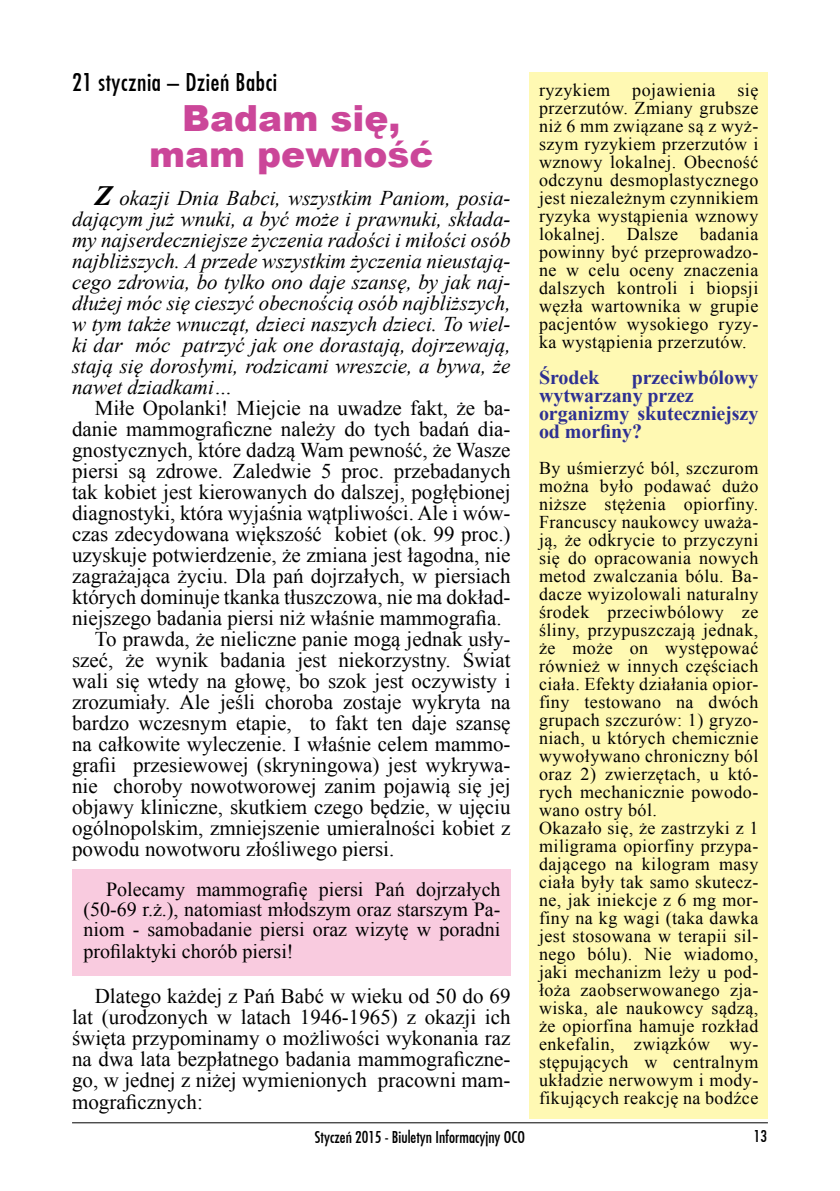
<style>
.page{position:relative;width:840px;height:1191px;background:#fff}
.page>*{position:absolute;margin:0;border:0;box-sizing:border-box;transform-origin:0 0}
.t1{font:900 36px/36px "Arial";color:#cb4699;text-align:center}
.t2{font:24px "Fujiyama";letter-spacing:.025em;color:#000}
.t3{font:21px/21.2px "Times New Roman";color:#000;text-align:justify}
.t4{font:italic 21px/21px "Times New Roman";color:#000;text-align:justify}
.t5{font:20px/20px "Times New Roman";color:#000;text-align:justify}
.t6{font:700 20px/18px "Times New Roman";letter-spacing:-.005em;color:#2e3092}
.t7{font:18px/18px "Times New Roman";letter-spacing:.025em;color:#000;text-align:justify}
.t8{font:16px "Fujiyama";color:#000}
.s1{font-weight:700;font-size:28px}
</style>
<div class="page">
<hr style="left:72px;top:1122px;width:695px;height:1px;background:#000">
<div style="left:529px;top:72px;width:238px;height:1047px;background:#fff9b3"></div>
<div style="left:72px;top:869px;width:438px;height:106px;background:#f9cbdf"></div>
<h2 class="t2" style="left:72px;top:66px;width:207px">21 stycznia – Dzień Babci</h2>
<h1 class="t1" style="left:149px;top:99px;width:286px">Badam się, mam pewność</h1>
<p class="t4" style="left:72px;top:187px;width:440px;text-indent:23px"><span class="s1">Z</span> okazji Dnia Babci, wszystkim Paniom, posia&shy;dającym już wnuki, a być może i prawnuki, składa&shy;my najserdeczniejsze życzenia radości i miłości osób najbliższych. A przede wszystkim życzenia nieustają&shy;cego zdrowia, bo tylko ono daje szansę, by jak naj&shy;dłużej móc się cieszyć obecnością osób najbliższych, w tym także wnucząt, dzieci naszych dzieci. To wiel&shy;ki dar móc patrzyć jak one dorastają, dojrzewają, stają się dorosłymi, rodzicami wreszcie, a bywa, że nawet dziadkami…</p>
<p class="t3" style="left:95px;top:396px;width:417px">Miłe Opolanki! Miejcie na uwadze fakt, że ba-</p>
<p class="t3" style="left:72px;top:417px;width:440px">danie mammograficzne należy do tych badań dia-</p>
<p class="t3" style="left:72px;top:438px;width:440px">gnostycznych, które dadzą Wam pewność, że Wasze</p>
<p class="t3" style="left:72px;top:459px;width:440px">piersi są zdrowe. Zaledwie 5 proc. przebadanych</p>
<p class="t3" style="left:72px;top:480px;width:440px">tak kobiet jest kierowanych do dalszej, pogłębionej</p>
<p class="t3" style="left:72px;top:501px;width:440px">diagnostyki, która wyjaśnia wątpliwości. Ale i wów-</p>
<p class="t3" style="left:72px;top:522px;width:440px">czas zdecydowana większość kobiet (ok. 99 proc.)</p>
<p class="t3" style="left:72px;top:543px;width:440px">uzyskuje potwierdzenie, że zmiana jest łagodna, nie</p>
<p class="t3" style="left:72px;top:564px;width:440px">zagrażająca życiu. Dla pań dojrzałych, w piersiach</p>
<p class="t3" style="left:72px;top:585px;width:440px">których dominuje tkanka tłuszczowa, nie ma dokład-</p>
<p class="t3" style="left:72px;top:606px;width:431px">niejszego badania piersi niż właśnie mammografia.</p>
<p class="t3" style="left:95px;top:627px;width:417px">To prawda, że nieliczne panie mogą jednak usły-</p>
<p class="t3" style="left:72px;top:648px;width:440px">szeć, że wynik badania jest niekorzystny. Świat</p>
<p class="t3" style="left:72px;top:669px;width:440px">wali się wtedy na głowę, bo szok jest oczywisty i</p>
<p class="t3" style="left:72px;top:690px;width:440px">zrozumiały. Ale jeśli choroba zostaje wykryta na</p>
<p class="t3" style="left:72px;top:711px;width:440px">bardzo wczesnym etapie, to fakt ten daje szansę</p>
<p class="t3" style="left:72px;top:732px;width:440px">na całkowite wyleczenie. I właśnie celem mammo-</p>
<p class="t3" style="left:72px;top:753px;width:440px">grafii przesiewowej (skryningowa) jest wykrywa-</p>
<p class="t3" style="left:72px;top:774px;width:440px">nie choroby nowotworowej zanim pojawią się jej</p>
<p class="t3" style="left:72px;top:795px;width:440px">objawy kliniczne, skutkiem czego będzie, w ujęciu</p>
<p class="t3" style="left:72px;top:816px;width:440px">ogólnopolskim, zmniejszenie umieralności kobiet z</p>
<p class="t3" style="left:72px;top:837px;width:323px">powodu nowotworu złośliwego piersi.</p>
<p class="t5" style="left:83px;top:879px;width:418px;text-indent:23px">Polecamy mammografię piersi Pań dojrzałych (50-69 r.ż.), natomiast młodszym oraz starszym Pa&shy;niom - samobadanie piersi oraz wizytę w poradni</p>
<p class="t5" style="left:83px;top:941px;width:211px">profilaktyki chorób piersi!</p>
<p class="t3" style="left:72px;top:984px;width:440px;text-indent:23px">Dlatego każdej z Pań Babć w wieku od 50 do 69 lat (urodzonych w latach 1946-1965) z okazji ich święta przypominamy o możliwości wykonania raz na dwa lata bezpłatnego badania mammograficzne&shy;go, w jednej z niżej wymienionych pracowni mam&shy;mograficznych:</p>
<p class="t7" style="left:538px;top:80px;width:221px">ryzykiem pojawienia się przerzutów. Zmiany grubsze niż 6 mm związane są z wyż&shy;szym ryzykiem przerzutów i wznowy lokalnej. Obecność odczynu desmoplastycznego jest niezależnym czynnikiem ryzyka wystąpienia wznowy lokalnej. Dalsze badania powinny być przeprowadzo&shy;ne w celu oceny znaczenia dalszych kontroli i biopsji węzła wartownika w grupie pacjentów wysokiego ryzy&shy;ka wystąpienia przerzutów.</p>
<p class="t6" style="left:538px;top:368px;width:62px">Środek</p>
<p class="t6" style="left:538px;top:368px;width:221px;text-indent:93px">przeciwbólowy wytwarzany przez organizmy skuteczniejszy od morfiny?</p>
<p class="t7" style="left:538px;top:458px;width:221px;text-align:left">By uśmierzyć ból, szczurom można było podawać dużo niższe stężenia opiorfiny.<br>Francuscy naukowcy uważa&shy;ją, że odkrycie to przyczyni się do opracowania nowych metod zwalczania bólu. Ba&shy;dacze wyizolowali naturalny środek przeciwbólowy ze śliny, przypuszczają jednak, że może on występować również w innych częściach ciała. Efekty działania opior&shy;finy testowano na dwóch grupach szczurów: 1) gryzo&shy;niach, u których chemicznie wywoływano chroniczny ból oraz 2) zwierzętach, u któ&shy;rych mechanicznie powodo&shy;wano ostry ból.<br>Okazało się, że zastrzyki z 1 miligrama opiorfiny przypa&shy;dającego na kilogram masy ciała były tak samo skutecz&shy;ne, jak iniekcje z 6 mg mor&shy;finy na kg wagi (taka dawka jest stosowana w terapii sil&shy;nego bólu). Nie wiadomo, jaki mechanizm leży u pod&shy;łoża zaobserwowanego zja&shy;wiska, ale naukowcy sądzą, że opiorfina hamuje rozkład enkefalin, związków wy&shy;stępujących w centralnym układzie nerwowym i mody&shy;fikujących reakcję na bodźce</p>
<p class="t8" style="left:315px;top:1126px;width:211px">Styczeń 2015 - Biuletyn Informacyjny OCO</p>
<p class="t8" style="left:753px;top:1125px;width:15px">13</p>
</div>
